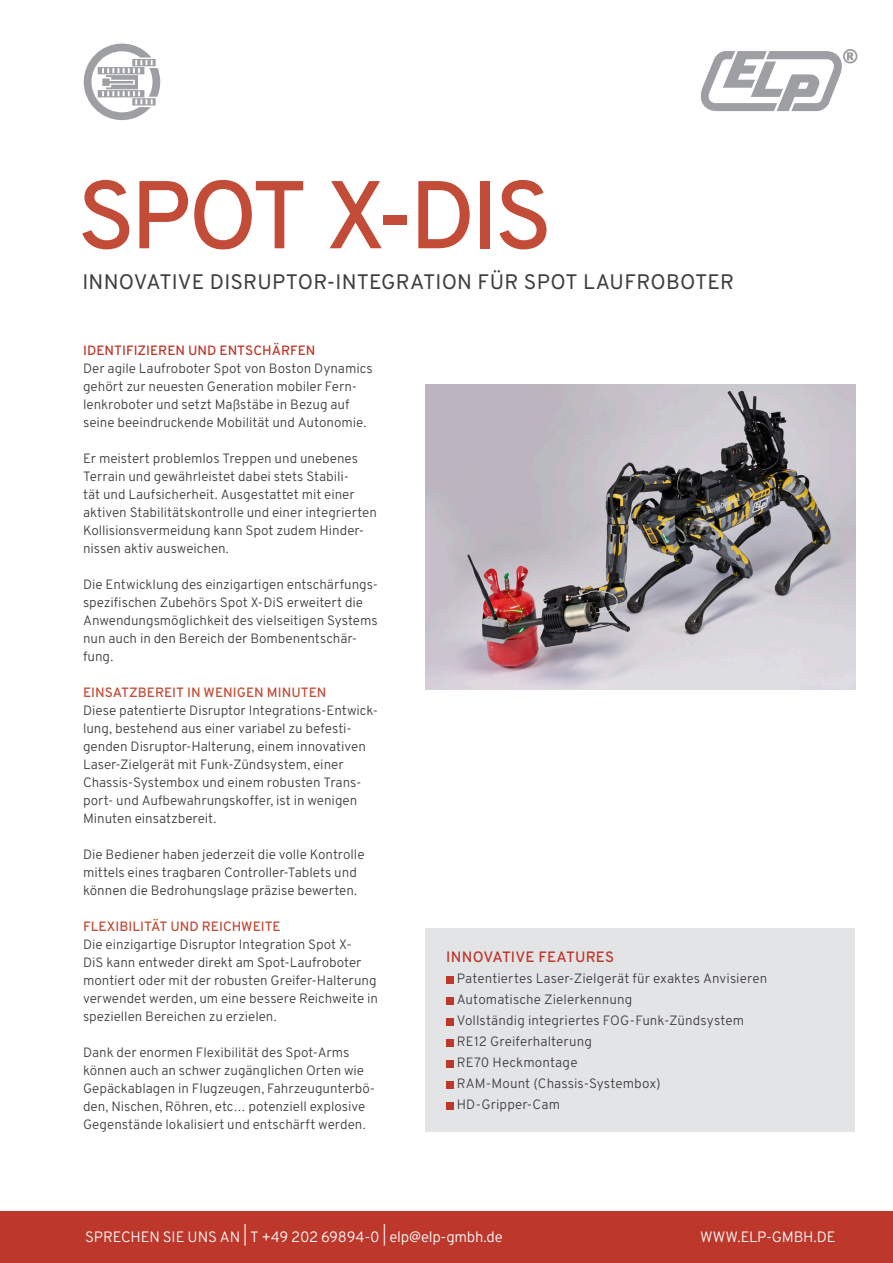
<style>
.page{position:relative;width:893px;height:1263px;background:#fff}
.page>*{position:absolute;margin:0;border:0;box-sizing:border-box;transform-origin:0 0}
.t1{font:500 96px "Overpass";letter-spacing:-.05em;color:#c24c38}
.t2{font:21px "Overpass";letter-spacing:.01em;color:#3e3e3f}
.t3{font:300 15px "Overpass";letter-spacing:-.015em;color:#fff}
.t4{font:500 15px "Overpass";letter-spacing:.01em;color:#bd372b}
.t5{font:300 13.5px/18px "Overpass";color:#3e3e3f}
.t6{font:500 13.5px "Overpass";color:#c24c38}
.t7{font:500 13.5px "Overpass";color:#bd372b}
</style>
<div class="page">
<div style="left:0;top:1212px;width:893px;height:51px;background:#bd372b"></div>
<svg style="left:700px;top:49px;width:157px;height:62px"></svg>
<svg style="left:84px;top:44px;width:76px;height:76px"></svg>
<img style="left:425px;top:384px;width:430px;height:305px">
<div style="left:425px;top:929px;width:429px;height:203px;background:#e3e4e6"></div>
<div style="left:446px;top:976px;width:8px;height:7px;background:#bd372b"></div>
<div style="left:446px;top:997px;width:8px;height:7px;background:#bd372b"></div>
<div style="left:446px;top:1018px;width:8px;height:7px;background:#bd372b"></div>
<div style="left:446px;top:1039px;width:8px;height:7px;background:#bd372b"></div>
<div style="left:446px;top:1060px;width:8px;height:7px;background:#bd372b"></div>
<div style="left:446px;top:1081px;width:8px;height:7px;background:#bd372b"></div>
<div style="left:446px;top:1102px;width:8px;height:7px;background:#bd372b"></div>
<p class="t1" style="left:77px;top:138px;width:477px">SPOT X-DIS</p>
<p class="t2" style="left:82px;top:264px;width:653px">INNOVATIVE DISRUPTOR-INTEGRATION FÜR SPOT LAUFROBOTER</p>
<p class="t7" style="left:83px;top:339px;width:234px">IDENTIFIZIEREN UND ENTSCHÄRFEN</p>
<p class="t5" style="left:83px;top:358px;width:291px">Der agile Laufroboter Spot von Boston Dynamics gehört zur neuesten Generation mobiler Fern&shy;lenkroboter und setzt Maßstäbe in Bezug auf seine beeindruckende Mobilität und Autonomie.</p>
<p class="t5" style="left:83px;top:448px;width:295px">Er meistert problemlos Treppen und unebenes Terrain und gewährleistet dabei stets Stabili-<br>tät und Laufsicherheit. Ausgestattet mit einer aktiven Stabilitätskontrolle und einer integrierten Kollisionsvermeidung kann Spot zudem Hinder&shy;nissen aktiv ausweichen.</p>
<p class="t5" style="left:83px;top:574px;width:297px">Die Entwicklung des einzigartigen entschärfungs&shy;spezifischen Zubehörs Spot X-DiS erweitert die Anwendungsmöglichkeit des vielseitigen Systems nun auch in den Bereich der Bombenentschär&shy;fung.</p>
<p class="t6" style="left:83px;top:681px;width:245px">EINSATZBEREIT IN WENIGEN MINUTEN</p>
<p class="t5" style="left:83px;top:700px;width:297px">Diese patentierte Disruptor Integrations-Entwick&shy;lung, bestehend aus einer variabel zu befesti&shy;genden Disruptor-Halterung, einem innovativen Laser-Zielgerät mit Funk-Zündsystem, einer Chassis-Systembox und einem robusten Trans&shy;port- und Aufbewahrungskoffer, ist in wenigen Minuten einsatzbereit.</p>
<p class="t5" style="left:83px;top:844px;width:283px">Die Bediener haben jederzeit die volle Kontrolle mittels eines tragbaren Controller-Tablets und können die Bedrohungslage präzise bewerten.</p>
<p class="t6" style="left:83px;top:915px;width:199px">FLEXIBILITÄT UND REICHWEITE</p>
<p class="t5" style="left:83px;top:934px;width:296px">Die einzigartige Disruptor Integration Spot X-<br>DiS kann entweder direkt am Spot-Laufroboter montiert oder mit der robusten Greifer-Halterung verwendet werden, um eine bessere Reichweite in speziellen Bereichen zu erzielen.</p>
<p class="t5" style="left:83px;top:1042px;width:294px">Dank der enormen Flexibilität des Spot-Arms können auch an schwer zugänglichen Orten wie Gepäckablagen in Flugzeugen, Fahrzeugunterbö&shy;den, Nischen, Röhren, etc… potenziell explosive Gegenstände lokalisiert und entschärft werden.</p>
<p class="t4" style="left:446px;top:945px;width:170px">INNOVATIVE FEATURES</p>
<p class="t5" style="left:457px;top:969px;width:312px">Patentiertes Laser-Zielgerät für exaktes Anvisieren</p>
<p class="t5" style="left:457px;top:990px;width:177px">Automatische Zielerkennung</p>
<p class="t5" style="left:457px;top:1011px;width:289px">Vollständig integriertes FOG-Funk-Zündsystem</p>
<p class="t5" style="left:457px;top:1032px;width:137px">RE12 Greiferhalterung</p>
<p class="t5" style="left:457px;top:1053px;width:122px">RE70 Heckmontage</p>
<p class="t5" style="left:457px;top:1074px;width:206px">RAM-Mount (Chassis-Systembox)</p>
<p class="t5" style="left:457px;top:1095px;width:105px">HD-Gripper-Cam</p>
<p class="t3" style="left:85px;top:1224px;width:419px">SPRECHEN SIE UNS AN | T +49 202 69894-0 | elp@elp-gmbh.de</p>
<p class="t3" style="left:700px;top:1224px;width:137px">WWW.ELP-GMBH.DE</p>
</div>
